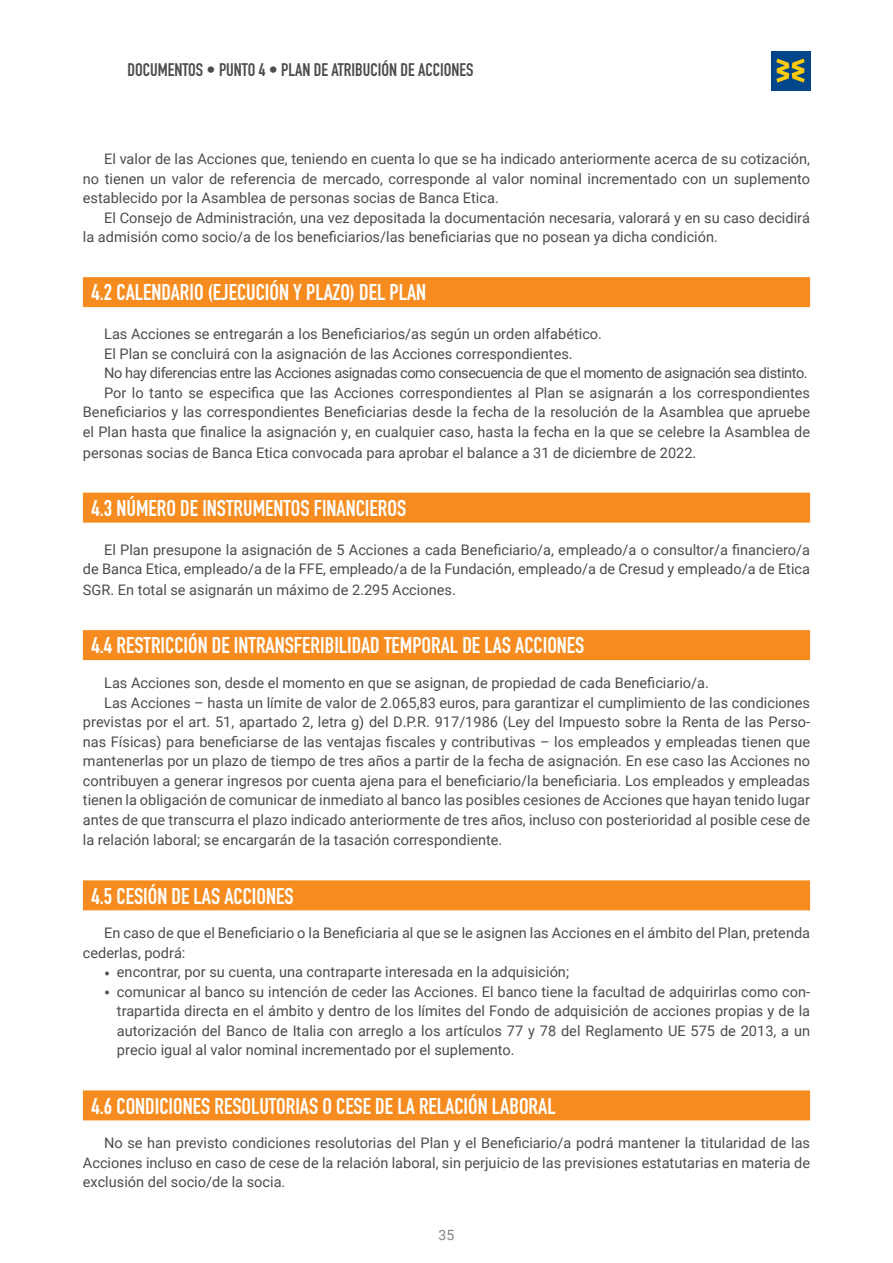
<style>
.page{position:relative;width:893px;height:1263px;background:#fff}
.page>*{position:absolute;margin:0;border:0;box-sizing:border-box;transform-origin:0 0}
.t1{font:22.5px "DIN Engschrift Std";color:#fff}
.t2{font:18px "DIN Engschrift Std";color:#4b4c4d}
.t3{font:14.55px/19.5px "Roboto";color:#4b4c4d;text-align:justify}
.t4{font:14.55px "Roboto";letter-spacing:-.03em;color:#4b4c4d}
.t5{font:14.1px "Roboto";color:#808285}
.s1{font-size:18px}
</style>
<div class="page">
<div style="left:771px;top:51px;width:39px;height:39px;background:#014689"></div>
<svg style="left:776px;top:59px;width:29px;height:24px"></svg>
<div style="left:83px;top:277px;width:727px;height:30px;background:#f68c1f"></div>
<div style="left:83px;top:493px;width:727px;height:30px;background:#f68c1f"></div>
<div style="left:83px;top:630px;width:727px;height:30px;background:#f68c1f"></div>
<div style="left:83px;top:880px;width:727px;height:30px;background:#f68c1f"></div>
<div style="left:83px;top:1090px;width:727px;height:30px;background:#f68c1f"></div>
<p class="t2" style="left:128px;top:59px;width:347px">DOCUMENTOS • PUNTO 4 • PLAN DE ATRIBUCIÓN DE ACCIONES</p>
<p class="t3" style="left:83px;top:149px;width:729px;text-indent:21px">El valor de las Acciones que, teniendo en cuenta lo que se ha indicado anteriormente acerca de su cotización, no tienen un valor de referencia de mercado, corresponde al valor nominal incrementado con un suplemento establecido por la Asamblea de personas socias de Banca Etica.</p>
<p class="t3" style="left:83px;top:207px;width:729px;text-indent:21px">El Consejo de Administración, una vez depositada la documentación necesaria, valorará y en su caso decidirá la admisión como socio/a de los beneficiarios/las beneficiarias que no posean ya dicha condición.</p>
<h1 class="t1" style="left:91px;top:279px;width:336px">4.2 CALENDARIO (EJECUCIÓN Y PLAZO) DEL PLAN</h1>
<p class="t3" style="left:104px;top:324px;width:499px">Las Acciones se entregarán a los Beneficiarios/as según un orden alfabético.</p>
<p class="t3" style="left:104px;top:343px;width:470px">El Plan se concluirá con la asignación de las Acciones correspondientes.</p>
<p class="t4" style="left:104px;top:363px;width:705px">No hay diferencias entre las Acciones asignadas como consecuencia de que el momento de asignación sea distinto.</p>
<p class="t3" style="left:104px;top:382px;width:707px">Por lo tanto se especifica que las Acciones correspondientes al Plan se asignarán a los correspondientes</p>
<p class="t3" style="left:83px;top:402px;width:729px">Beneficiarios y las correspondientes Beneficiarias desde la fecha de la resolución de la Asamblea que apruebe</p>
<p class="t3" style="left:83px;top:421px;width:729px">el Plan hasta que finalice la asignación y, en cualquier caso, hasta la fecha en la que se celebre la Asamblea de</p>
<p class="t3" style="left:83px;top:442px;width:615px">personas socias de Banca Etica convocada para aprobar el balance a 31 de diciembre de 2022.</p>
<h1 class="t1" style="left:91px;top:495px;width:316px">4.3 NÚMERO DE INSTRUMENTOS FINANCIEROS</h1>
<p class="t3" style="left:83px;top:539px;width:729px;line-height:20.1px;text-indent:21px">El Plan presupone la asignación de 5 Acciones a cada Beneficiario/a, empleado/a o consultor/a financiero/a de Banca Etica, empleado/a de la FFE, empleado/a de la Fundación, empleado/a de Cresud y empleado/a de Etica SGR. En total se asignarán un máximo de 2.295 Acciones.</p>
<h1 class="t1" style="left:91px;top:632px;width:494px">4.4 RESTRICCIÓN DE INTRANSFERIBILIDAD TEMPORAL DE LAS ACCIONES</h1>
<p class="t3" style="left:104px;top:673px;width:606px">Las Acciones son, desde el momento en que se asignan, de propiedad de cada Beneficiario/a.</p>
<p class="t3" style="left:104px;top:692px;width:707px">Las Acciones – hasta un límite de valor de 2.065,83 euros, para garantizar el cumplimiento de las condiciones</p>
<p class="t3" style="left:83px;top:712px;width:729px">previstas por el art. 51, apartado 2, letra g) del D.P.R. 917/1986 (Ley del Impuesto sobre la Renta de las Perso-</p>
<p class="t3" style="left:83px;top:731px;width:729px">nas Físicas) para beneficiarse de las ventajas fiscales y contributivas – los empleados y empleadas tienen que</p>
<p class="t3" style="left:83px;top:751px;width:729px">mantenerlas por un plazo de tiempo de tres años a partir de la fecha de asignación. En ese caso las Acciones no</p>
<p class="t3" style="left:83px;top:770px;width:729px">contribuyen a generar ingresos por cuenta ajena para el beneficiario/la beneficiaria. Los empleados y empleadas</p>
<p class="t3" style="left:83px;top:790px;width:729px">tienen la obligación de comunicar de inmediato al banco las posibles cesiones de Acciones que hayan tenido lugar</p>
<p class="t3" style="left:83px;top:809px;width:729px">antes de que transcurra el plazo indicado anteriormente de tres años, incluso con posterioridad al posible cese de</p>
<p class="t3" style="left:83px;top:830px;width:421px">la relación laboral; se encargarán de la tasación correspondiente.</p>
<h1 class="t1" style="left:91px;top:882px;width:204px">4.5 CESIÓN DE LAS ACCIONES</h1>
<p class="t3" style="left:83px;top:923px;width:729px;text-indent:21px">En caso de que el Beneficiario o la Beneficiaria al que se le asignen las Acciones en el ámbito del Plan, pretenda cederlas, podrá:</p>
<p class="t3" style="left:104px;top:962px;width:466px"><span class="s1">•</span> encontrar, por su cuenta, una contraparte interesada en la adquisición;</p>
<p class="t3" style="left:117px;top:981px;width:695px;text-indent:-13px"><span class="s1">•</span> comunicar al banco su intención de ceder las Acciones. El banco tiene la facultad de adquirirlas como con&shy;trapartida directa en el ámbito y dentro de los límites del Fondo de adquisición de acciones propias y de la autorización del Banco de Italia con arreglo a los artículos 77 y 78 del Reglamento UE 575 de 2013, a un precio igual al valor nominal incrementado por el suplemento.</p>
<h1 class="t1" style="left:91px;top:1092px;width:466px">4.6 CONDICIONES RESOLUTORIAS O CESE DE LA RELACIÓN LABORAL</h1>
<p class="t3" style="left:83px;top:1133px;width:729px;text-indent:21px">No se han previsto condiciones resolutorias del Plan y el Beneficiario/a podrá mantener la titularidad de las Acciones incluso en caso de cese de la relación laboral, sin perjuicio de las previsiones estatutarias en materia de exclusión del socio/de la socia.</p>
<p class="t5" style="left:439px;top:1224px;width:17px">35</p>
</div>
